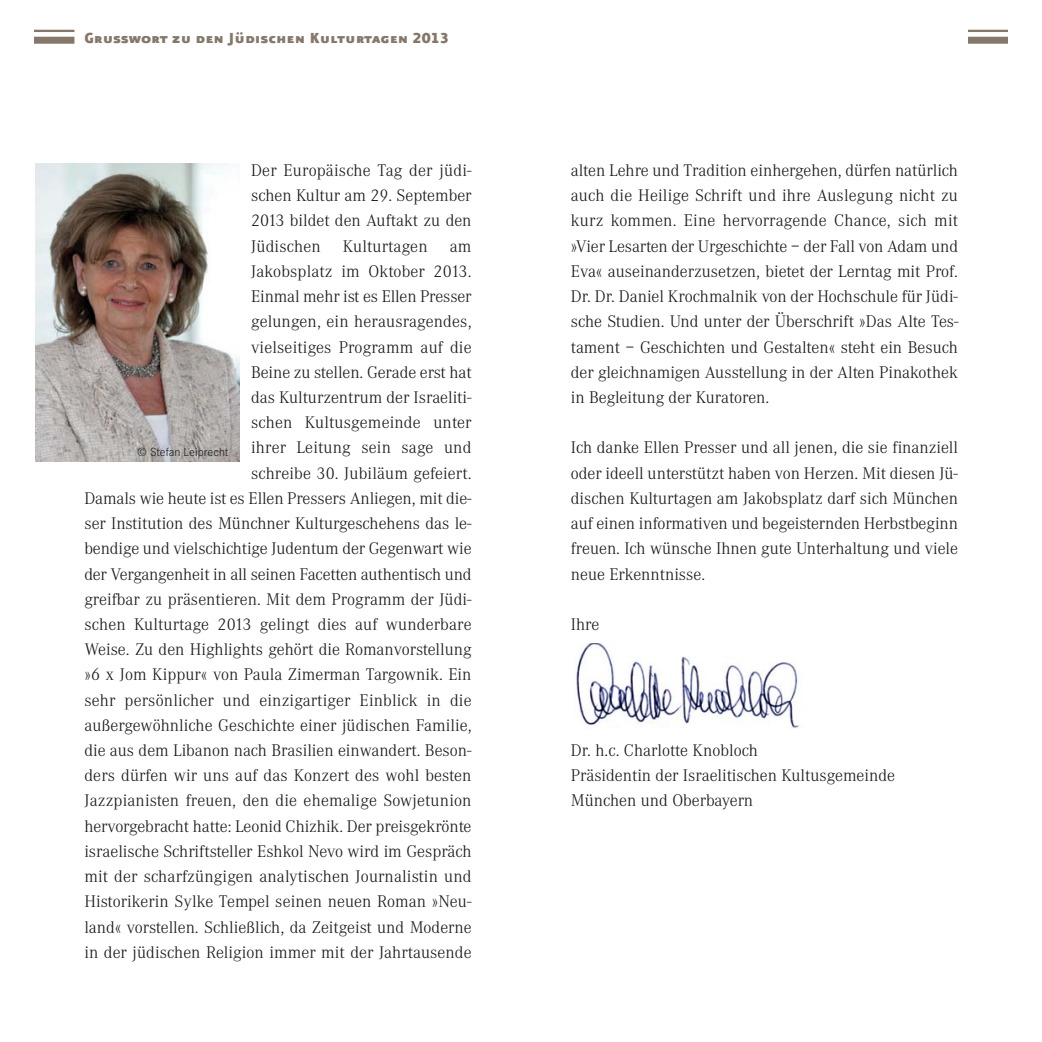
<style>
.page{position:relative;width:1042px;height:1042px;background:#fff}
.page>*{position:absolute;margin:0;border:0;box-sizing:border-box;transform-origin:0 0}
.t1{font:300 17.5px/25.2px "Corporate A";color:#16171a;text-align:justify}
.t2{font:17.5px "Eureka Sans Black Caps";color:#85786b}
.t3{font:300 12.25px "Corporate S";color:#16171a}
</style>
<div class="page">
<img style="left:576px;top:643px;width:224px;height:85px">
<hr style="left:967px;top:30px;width:40px;height:2px;background:#85786b">
<div style="left:967px;top:37px;width:40px;height:7px;background:#85786b"></div>
<hr style="left:35px;top:30px;width:39px;height:2px;background:#85786b">
<div style="left:35px;top:37px;width:39px;height:7px;background:#85786b"></div>
<img style="left:35px;top:163px;width:205px;height:298px">
<p class="t2" style="left:84px;top:27px;width:366px">Grußwort zu den Jüdischen Kulturtagen 2013</p>
<p class="t1" style="left:251px;top:160px;width:222px">Der Europäische Tag der jüdi&shy;schen Kultur am 29. September 2013 bildet den Auftakt zu den Jüdischen</p>
<p class="t1" style="left:343px;top:235px;width:86px">Kulturtagen</p>
<p class="t1" style="left:84px;top:235px;width:389px;text-align:right">am<br>Ja kobs platz im Oktober 2013.<br>Einmal mehr ist es Ellen Presser<br>gelungen, ein herausragendes,<br>vielseitiges Programm auf die<br>Beine zu stellen. Gerade erst hat<br>das Kulturzentrum der Israeliti-<br>schen Kultusgemeinde unter<br>ihrer Leitung sein sage und<br>schreibe 30. Jubiläum gefeiert.<br>Damals wie heute ist es Ellen Pressers Anliegen, mit die&shy;ser Institution des Münchner Kulturgeschehens das le&shy;bendige und vielschichtige Judentum der Gegenwart wie der Vergangenheit in all seinen Facetten authentisch und greifbar zu präsentieren. Mit dem Programm der Jüdi&shy;schen Kulturtage 2013 gelingt dies auf wunderbare Weise. Zu den Highlights gehört die Romanvorstellung »6 x Jom Kippur« von Paula Zimerman Targownik. Ein sehr persönlicher und einzigartiger Einblick in die außergewöhnliche Geschichte einer jüdischen Familie, die aus dem Libanon nach Brasilien einwandert. Beson&shy;ders dürfen wir uns auf das Konzert des wohl besten Jazzpianisten freuen, den die ehemalige Sowjetunion her vorgebracht hatte: Leonid Chizhik. Der preisgekrönte israelische Schriftsteller Eshkol Nevo wird im Gespräch mit der scharfzüngigen analytischen Journalistin und Historikerin Sylke Tempel seinen neuen Roman »Neu&shy;land« vorstellen. Schließlich, da Zeitgeist und Moderne in der jüdischen Religion immer mit der Jahrtausende</p>
<p class="t3" style="left:137px;top:447px;width:93px">© Stefan Leiprecht</p>
<p class="t1" style="left:570px;top:160px;width:389px">alten Lehre und Tradition einhergehen, dürfen natürlich auch die Heilige Schrift und ihre Auslegung nicht zu kurz kommen. Eine hervorragende Chance, sich mit »Vier Lesarten der Urgeschichte – der Fall von Adam und Eva« auseinanderzusetzen, bietet der Lerntag mit Prof.<br>Dr. Dr. Daniel Krochmalnik von der Hochschule für Jüdi&shy;sche Studien. Und unter der Überschrift »Das Alte Tes&shy;tament – Geschichten und Gestalten« steht ein Besuch der gleichnamigen Ausstellung in der Alten Pinakothek in Begleitung der Kuratoren.</p>
<p class="t1" style="left:570px;top:437px;width:388px">Ich danke Ellen Presser und all jenen, die sie finanziell oder ideell unterstützt haben von Herzen. Mit diesen Jü&shy;dischen Kulturtagen am Jakobsplatz darf sich München auf einen informativen und begeisternden Herbstbeginn freuen. Ich wünsche Ihnen gute Unterhaltung und viele neue Erkenntnisse.</p>
<p class="t1" style="left:570px;top:613px;width:30px">Ihre</p>
<p class="t1" style="left:570px;top:739px;width:325px;text-align:left">Dr. h.c. Charlotte Knobloch<br>Präsidentin der Israelitischen Kultusgemeinde<br>München und Oberbayern</p>
</div>
